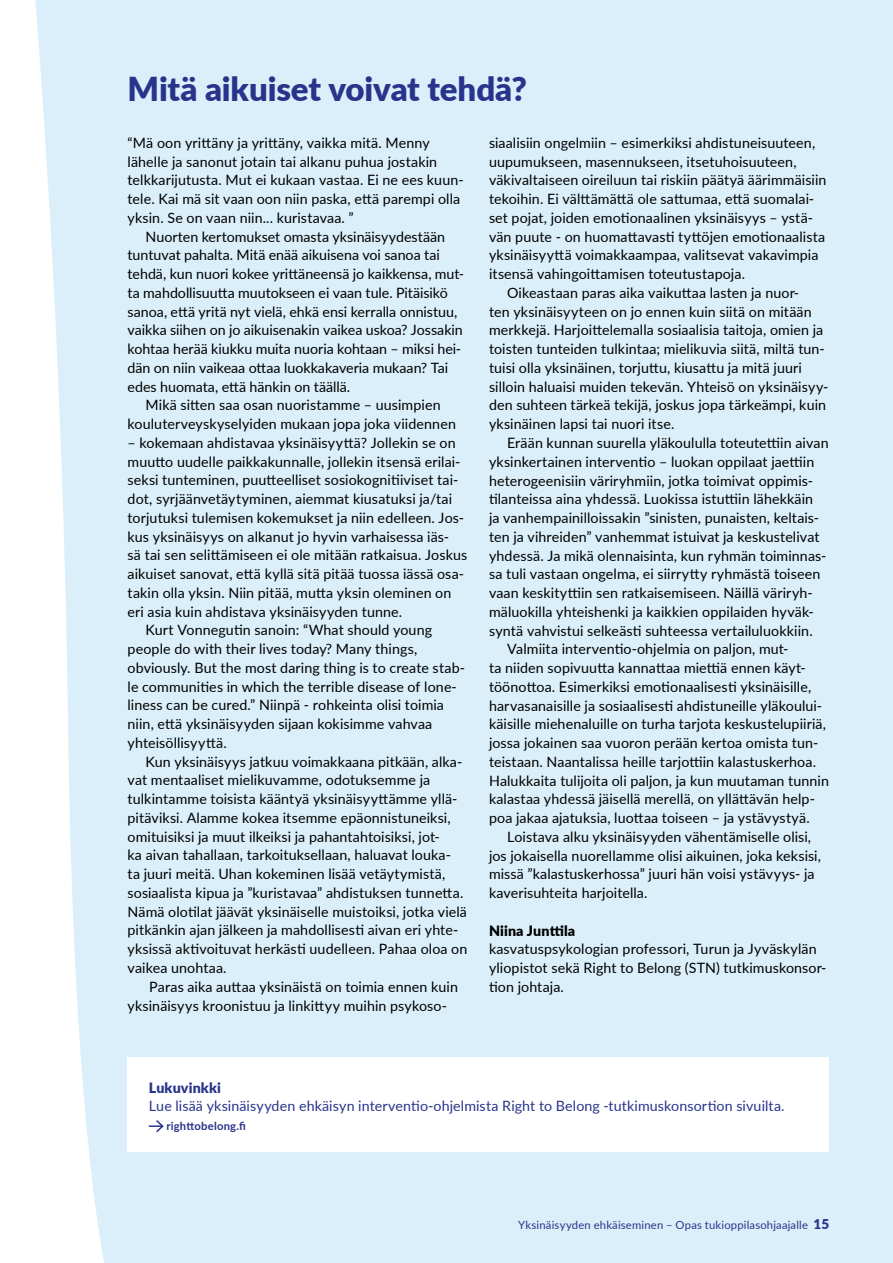
<style>
.page{position:relative;width:893px;height:1263px;background:#fff}
.page>*{position:absolute;margin:0;border:0;box-sizing:border-box;transform-origin:0 0}
.t1{font:900 33px "Lato";letter-spacing:-.005em;color:#28348b}
.t2{font:14.25px/18.8px "Lato";letter-spacing:.005em;color:#000}
.t3{font:14.25px "Lato";letter-spacing:.01em;color:#28348b}
.t4{font:900 14.25px "Lato";letter-spacing:.01em;color:#000}
.t5{font:900 14.25px "Lato";letter-spacing:.01em;color:#28348b}
.t6{font:11.25px "Lato";letter-spacing:.015em;color:#28348b}
.t7{font:700 11.25px "Lato";letter-spacing:.02em;color:#28348b}
.s1{font-weight:900;font-size:13.5px}
</style>
<div class="page">
<div style="left:35px;top:0;width:858px;height:1263px;background:#daeff9"></div>
<div style="left:128px;top:1057px;width:701px;height:94px;background:#fff"></div>
<svg style="left:149px;top:1120px;width:15px;height:13px"></svg>
<h1 class="t1" style="left:128px;top:64px;width:401px">Mitä aikuiset voivat tehdä?</h1>
<p class="t2" style="left:128px;top:133px;width:338px">“Mä oon yrittäny ja yrittäny, vaikka mitä. Menny lähelle ja sanonut jotain tai alkanu puhua jostakin telkkarijutusta. Mut ei kukaan vastaa. Ei ne ees kuun&shy;tele. Kai mä sit vaan oon niin paska, että parempi olla yksin. Se on vaan niin... kuristavaa. ”</p>
<p class="t2" style="left:146px;top:226px;width:301px">Nuorten kertomukset omasta yksinäisyydestään</p>
<p class="t2" style="left:128px;top:245px;width:314px">tuntuvat pahalta. Mitä enää aikuisena voi sanoa tai</p>
<p class="t2" style="left:128px;top:264px;width:338px">tehdä, kun nuori kokee yrittäneensä jo kaikkensa, mut-</p>
<p class="t2" style="left:128px;top:283px;width:322px">ta mahdollisuutta muutokseen ei vaan tule. Pitäisikö</p>
<p class="t2" style="left:128px;top:301px;width:331px">sanoa, että yritä nyt vielä, ehkä ensi kerralla onnistuu,</p>
<p class="t2" style="left:128px;top:320px;width:337px">vaikka siihen on jo aikuisenakin vaikea uskoa? Jossakin</p>
<p class="t2" style="left:128px;top:339px;width:335px">kohtaa herää kiukku muita nuoria kohtaan – miksi hei-</p>
<p class="t2" style="left:128px;top:358px;width:322px">dän on niin vaikeaa ottaa luokkakaveria mukaan? Tai</p>
<p class="t2" style="left:128px;top:376px;width:224px">edes huomata, että hänkin on täällä.</p>
<p class="t2" style="left:146px;top:395px;width:297px">Mikä sitten saa osan nuoristamme – uusimpien</p>
<p class="t2" style="left:128px;top:414px;width:330px">kouluterveyskyselyiden mukaan jopa joka viidennen</p>
<p class="t2" style="left:128px;top:433px;width:330px">– kokemaan ahdistavaa yksinäisyyttä? Jollekin se on</p>
<p class="t2" style="left:128px;top:451px;width:334px">muutto uudelle paikkakunnalle, jollekin itsensä erilai-</p>
<p class="t2" style="left:128px;top:470px;width:332px">seksi tunteminen, puutteelliset sosiokognitiiviset tai-</p>
<p class="t2" style="left:128px;top:489px;width:326px">dot, syrjäänvetäytyminen, aiemmat kiusatuksi ja/tai</p>
<p class="t2" style="left:128px;top:508px;width:338px">torjutuksi tulemisen kokemukset ja niin edelleen. Jos-</p>
<p class="t2" style="left:128px;top:526px;width:323px">kus yksinäisyys on alkanut jo hyvin varhaisessa iäs-</p>
<p class="t2" style="left:128px;top:545px;width:341px">sä tai sen selittämiseen ei ole mitään ratkaisua. Joskus</p>
<p class="t2" style="left:128px;top:564px;width:338px">aikuiset sanovat, että kyllä sitä pitää tuossa iässä osa-</p>
<p class="t2" style="left:128px;top:583px;width:325px">takin olla yksin. Niin pitää, mutta yksin oleminen on</p>
<p class="t2" style="left:128px;top:601px;width:276px">eri asia kuin ahdistava yksinäisyyden tunne.</p>
<p class="t2" style="left:146px;top:620px;width:288px">Kurt Vonnegutin sanoin: “What should young</p>
<p class="t2" style="left:128px;top:639px;width:291px">people do with their lives today? Many things,</p>
<p class="t2" style="left:128px;top:658px;width:339px">obviously. But the most daring thing is to create stab-</p>
<p class="t2" style="left:128px;top:676px;width:331px">le communities in which the terrible disease of lone-</p>
<p class="t2" style="left:128px;top:695px;width:318px">liness can be cured.” Niinpä - rohkeinta olisi toimia</p>
<p class="t2" style="left:128px;top:714px;width:306px">niin, että yksinäisyyden sijaan kokisimme vahvaa</p>
<p class="t2" style="left:128px;top:733px;width:101px">yhteisöllisyyttä.</p>
<p class="t2" style="left:146px;top:751px;width:318px">Kun yksinäisyys jatkuu voimakkaana pitkään, alka-</p>
<p class="t2" style="left:128px;top:770px;width:304px">vat mentaaliset mielikuvamme, odotuksemme ja</p>
<p class="t2" style="left:128px;top:789px;width:331px">tulkintamme toisista kääntyä yksinäisyyttämme yllä-</p>
<p class="t2" style="left:128px;top:808px;width:325px">pitäviksi. Alamme kokea itsemme epäonnistuneiksi,</p>
<p class="t2" style="left:128px;top:826px;width:314px">omituisiksi ja muut ilkeiksi ja pahantahtoisiksi, jot-</p>
<p class="t2" style="left:128px;top:845px;width:325px">ka aivan tahallaan, tarkoituksellaan, haluavat louka-</p>
<p class="t2" style="left:128px;top:864px;width:319px">ta juuri meitä. Uhan kokeminen lisää vetäytymistä,</p>
<p class="t2" style="left:128px;top:883px;width:337px">sosiaalista kipua ja ”kuristavaa” ahdistuksen tunnetta.</p>
<p class="t2" style="left:128px;top:901px;width:341px">Nämä olotilat jäävät yksinäiselle muistoiksi, jotka vielä</p>
<p class="t2" style="left:128px;top:920px;width:332px">pitkänkin ajan jälkeen ja mahdollisesti aivan eri yhte-</p>
<p class="t2" style="left:128px;top:939px;width:341px">yksissä aktivoituvat herkästi uudelleen. Pahaa oloa on</p>
<p class="t2" style="left:128px;top:958px;width:101px">vaikea unohtaa.</p>
<p class="t2" style="left:149px;top:976px;width:310px">Paras aika auttaa yksinäistä on toimia ennen kuin</p>
<p class="t2" style="left:128px;top:995px;width:321px">yksinäisyys kroonistuu ja linkittyy muihin psykoso-</p>
<p class="t2" style="left:489px;top:133px;width:328px">siaalisiin ongelmiin – esimerkiksi ahdistuneisuuteen,</p>
<p class="t2" style="left:489px;top:151px;width:309px">uupumukseen, masennukseen, itsetuhoisuuteen,</p>
<p class="t2" style="left:489px;top:170px;width:339px">väkivaltaiseen oireiluun tai riskiin päätyä äärimmäisiin</p>
<p class="t2" style="left:489px;top:189px;width:327px">tekoihin. Ei välttämättä ole sattumaa, että suomalai-</p>
<p class="t2" style="left:489px;top:208px;width:326px">set pojat, joiden emotionaalinen yksinäisyys – ystä-</p>
<p class="t2" style="left:489px;top:227px;width:338px">vän puute - on huomattavasti tyttöjen emotionaalista</p>
<p class="t2" style="left:489px;top:245px;width:331px">yksinäisyyttä voimakkaampaa, valitsevat vakavimpia</p>
<p class="t2" style="left:489px;top:264px;width:257px">itsensä vahingoittamisen toteutustapoja.</p>
<p class="t2" style="left:507px;top:283px;width:294px">Oikeastaan paras aika vaikuttaa lasten ja nuor-</p>
<p class="t2" style="left:489px;top:302px;width:324px">ten yksinäisyyteen on jo ennen kuin siitä on mitään</p>
<p class="t2" style="left:489px;top:320px;width:336px">merkkejä. Harjoittelemalla sosiaalisia taitoja, omien ja</p>
<p class="t2" style="left:489px;top:339px;width:337px">toisten tunteiden tulkintaa; mielikuvia siitä, miltä tun-</p>
<p class="t2" style="left:489px;top:358px;width:314px">tuisi olla yksinäinen, torjuttu, kiusattu ja mitä juuri</p>
<p class="t2" style="left:489px;top:377px;width:341px">silloin haluaisi muiden tekevän. Yhteisö on yksinäisyy-</p>
<p class="t2" style="left:489px;top:395px;width:339px">den suhteen tärkeä tekijä, joskus jopa tärkeämpi, kuin</p>
<p class="t2" style="left:489px;top:414px;width:187px">yksinäinen lapsi tai nuori itse.</p>
<p class="t2" style="left:507px;top:433px;width:323px">Erään kunnan suurella yläkoululla toteutettiin aivan</p>
<p class="t2" style="left:489px;top:452px;width:327px">yksinkertainen interventio – luokan oppilaat jaettiin</p>
<p class="t2" style="left:489px;top:470px;width:326px">heterogeenisiin väriryhmiin, jotka toimivat oppimis-</p>
<p class="t2" style="left:489px;top:489px;width:326px">tilanteissa aina yhdessä. Luokissa istuttiin lähekkäin</p>
<p class="t2" style="left:489px;top:508px;width:332px">ja vanhempainilloissakin ”sinisten, punaisten, keltais-</p>
<p class="t2" style="left:489px;top:527px;width:332px">ten ja vihreiden” vanhemmat istuivat ja keskustelivat</p>
<p class="t2" style="left:489px;top:545px;width:339px">yhdessä. Ja mikä olennaisinta, kun ryhmän toiminnas-</p>
<p class="t2" style="left:489px;top:564px;width:333px">sa tuli vastaan ongelma, ei siirrytty ryhmästä toiseen</p>
<p class="t2" style="left:489px;top:583px;width:325px">vaan keskityttiin sen ratkaisemiseen. Näillä väriryh-</p>
<p class="t2" style="left:489px;top:602px;width:326px">mäluokilla yhteishenki ja kaikkien oppilaiden hyväk-</p>
<p class="t2" style="left:489px;top:620px;width:325px">syntä vahvistui selkeästi suhteessa vertailuluokkiin.</p>
<p class="t2" style="left:507px;top:639px;width:283px">Valmiita interventio-ohjelmia on paljon, mut-</p>
<p class="t2" style="left:489px;top:658px;width:318px">ta niiden sopivuutta kannattaa miettiä ennen käyt-</p>
<p class="t2" style="left:489px;top:677px;width:324px">töönottoa. Esimerkiksi emotionaalisesti yksinäisille,</p>
<p class="t2" style="left:489px;top:695px;width:335px">harvasanaisille ja sosiaalisesti ahdistuneille yläkoului-</p>
<p class="t2" style="left:489px;top:714px;width:338px">käisille miehenaluille on turha tarjota keskustelupiiriä,</p>
<p class="t2" style="left:489px;top:733px;width:331px">jossa jokainen saa vuoron perään kertoa omista tun-</p>
<p class="t2" style="left:489px;top:752px;width:328px">teistaan. Naantalissa heille tarjottiin kalastuskerhoa.</p>
<p class="t2" style="left:489px;top:770px;width:342px">Halukkaita tulijoita oli paljon, ja kun muutaman tunnin</p>
<p class="t2" style="left:489px;top:789px;width:327px">kalastaa yhdessä jäisellä merellä, on yllättävän help-</p>
<p class="t2" style="left:489px;top:808px;width:322px">poa jakaa ajatuksia, luottaa toiseen – ja ystävystyä.</p>
<p class="t2" style="left:507px;top:827px;width:306px">Loistava alku yksinäisyyden vähentämiselle olisi,</p>
<p class="t2" style="left:489px;top:845px;width:334px">jos jokaisella nuorellamme olisi aikuinen, joka keksisi,</p>
<p class="t2" style="left:489px;top:864px;width:327px">missä ”kalastuskerhossa” juuri hän voisi ystävyys- ja</p>
<p class="t2" style="left:489px;top:883px;width:160px">kaverisuhteita harjoitella.</p>
<p class="t4" style="left:489px;top:920px;width:88px">Niina Junttila</p>
<p class="t2" style="left:489px;top:939px;width:339px">kasvatuspsykologian professori, Turun ja Jyväskylän yliopistot sekä Right to Belong (STN) tutkimuskonsor&shy;tion johtaja.</p>
<p class="t5" style="left:149px;top:1077px;width:74px">Lukuvinkki</p>
<p class="t3" style="left:149px;top:1096px;width:637px">Lue lisää yksinäisyyden ehkäisyn interventio-ohjelmista Right to Belong -tutkimuskonsortion sivuilta.</p>
<p class="t7" style="left:166px;top:1118px;width:81px">righttobelong.fi</p>
<p class="t6" style="left:518px;top:1217px;width:312px">Yksinäisyyden ehkäiseminen – Opas tukioppilasohjaajalle <span class="s1">15</span></p>
</div>
